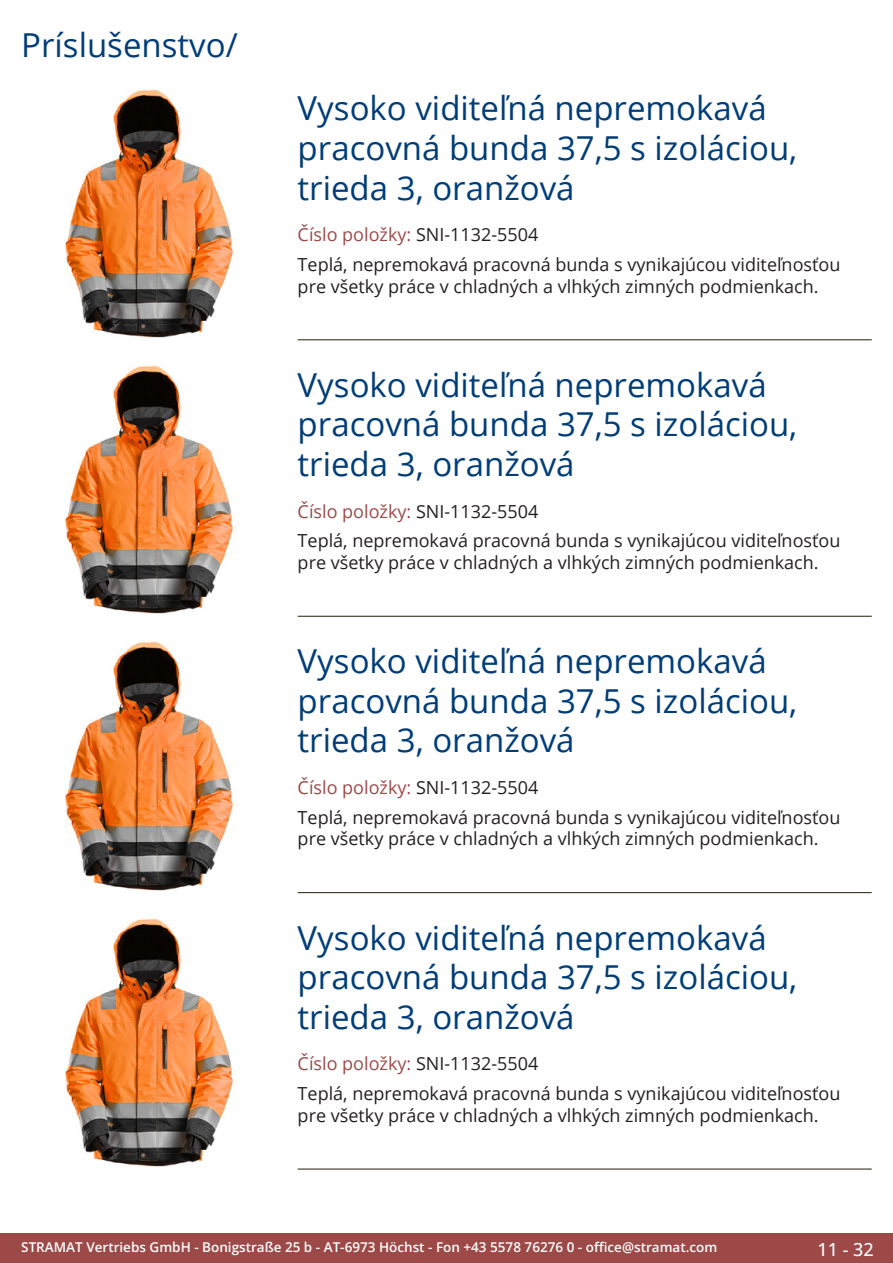
<style>
.page{position:relative;width:893px;height:1263px;background:#fff}
.page>*{position:absolute;margin:0;border:0;box-sizing:border-box;transform-origin:0 0}
.Produkttitel{font:33px/39.6px "Open Sans";color:#003d78}
.RastTitel{font:33px "Open Sans";color:#003d78}
.Beschreibung_Text{font:18px/21.6px "Open Sans";color:#231f20}
.TechDaten_Überschrif{font:18px "Open Sans";color:#9c4948}
.t1{font:500 18px "Open Sans";color:#fff}
.t2{font:600 13.5px "Open Sans";color:#fff}
.s1{color:#231f20}
</style>
<div class="page">
<div style="left:0;top:1233px;width:893px;height:30px;background:#9c4948"></div>
<hr style="left:298px;top:340px;width:574px;height:1px;background:#201d08">
<hr style="left:298px;top:616px;width:574px;height:1px;background:#201d08">
<hr style="left:298px;top:892px;width:574px;height:1px;background:#201d08">
<hr style="left:298px;top:1169px;width:574px;height:1px;background:#201d08">
<img style="left:65px;top:89px;width:168px;height:249px">
<img style="left:65px;top:365px;width:168px;height:249px">
<img style="left:65px;top:641px;width:168px;height:250px">
<img style="left:65px;top:918px;width:168px;height:249px">
<p class="RastTitel" style="left:21px;top:22px;width:218px">Príslušenstvo/</p>
<p class="Produkttitel" style="left:298px;top:88px;width:501px">Vysoko viditeľná nepremokavá pracovná bunda 37,5 s izoláciou, trieda 3, oranžová</p>
<p class="TechDaten_Überschrif" style="left:298px;top:222px;width:242px">Číslo položky: <span class="s1">SNI-1132-5504</span></p>
<p class="Beschreibung_Text" style="left:298px;top:253px;width:544px">Teplá, nepremokavá pracovná bunda s vynikajúcou viditeľnosťou pre všetky práce v chladných a vlhkých zimných podmienkach.</p>
<p class="Produkttitel" style="left:298px;top:364px;width:501px">Vysoko viditeľná nepremokavá pracovná bunda 37,5 s izoláciou, trieda 3, oranžová</p>
<p class="TechDaten_Überschrif" style="left:298px;top:499px;width:242px">Číslo položky: <span class="s1">SNI-1132-5504</span></p>
<p class="Beschreibung_Text" style="left:298px;top:530px;width:544px">Teplá, nepremokavá pracovná bunda s vynikajúcou viditeľnosťou pre všetky práce v chladných a vlhkých zimných podmienkach.</p>
<p class="Produkttitel" style="left:298px;top:640px;width:501px">Vysoko viditeľná nepremokavá pracovná bunda 37,5 s izoláciou, trieda 3, oranžová</p>
<p class="TechDaten_Überschrif" style="left:298px;top:775px;width:242px">Číslo položky: <span class="s1">SNI-1132-5504</span></p>
<p class="Beschreibung_Text" style="left:298px;top:806px;width:544px">Teplá, nepremokavá pracovná bunda s vynikajúcou viditeľnosťou pre všetky práce v chladných a vlhkých zimných podmienkach.</p>
<p class="Produkttitel" style="left:298px;top:917px;width:501px">Vysoko viditeľná nepremokavá pracovná bunda 37,5 s izoláciou, trieda 3, oranžová</p>
<p class="TechDaten_Überschrif" style="left:298px;top:1051px;width:242px">Číslo položky: <span class="s1">SNI-1132-5504</span></p>
<p class="Beschreibung_Text" style="left:298px;top:1082px;width:544px">Teplá, nepremokavá pracovná bunda s vynikajúcou viditeľnosťou pre všetky práce v chladných a vlhkých zimných podmienkach.</p>
<p class="t2" style="left:21px;top:1238px;width:698px">STRAMAT Vertriebs GmbH - Bonigstraße 25 b - AT-6973 Höchst - Fon +43 5578 76276 0 - office@stramat.com</p>
<p class="t1" style="left:817px;top:1237px;width:58px">11 - 32</p>
</div>
